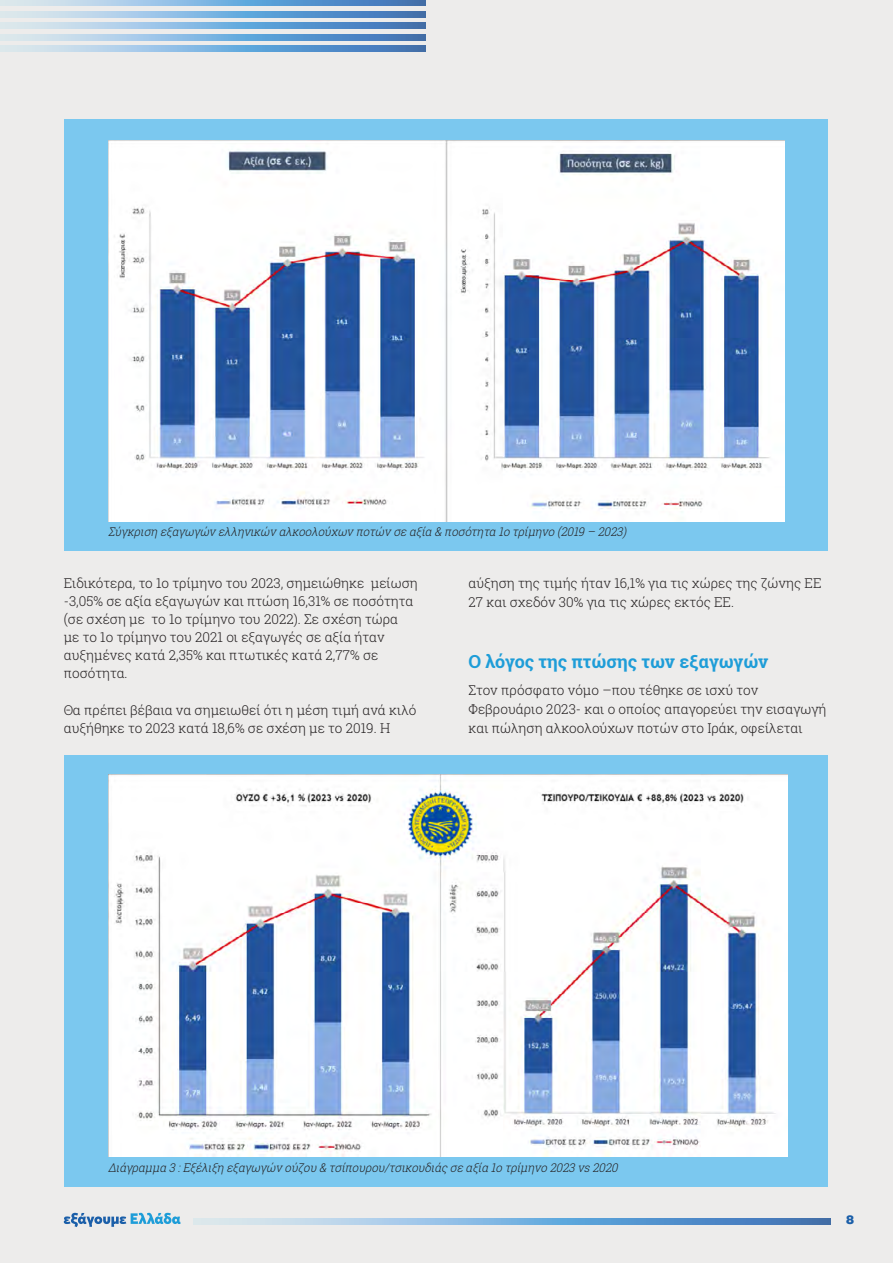
<style>
.page{position:relative;width:893px;height:1263px;background:#edeceb}
.page>*{position:absolute;margin:0;border:0;box-sizing:border-box;transform-origin:0 0}
.t1{font:700 18px "Roboto Slab";letter-spacing:-.005em;color:#1e9dd8}
.t2{font:300 13.5px/18.1px "Roboto Slab";color:#231f20}
.t3{font:italic 300 12px "Roboto Slab";color:#231f20;scale:.95 1}
.t4{font:900 12px "UB Helvetica";color:#1b5fa9}
</style>
<div class="page">
<svg style="left:0;top:0;width:426px;height:6px;background:#83b0d9"></svg>
<svg style="left:0;top:23px;width:426px;height:6px;background:#83b0d9"></svg>
<svg style="left:0;top:46px;width:426px;height:5px;background:#83b0d9"></svg>
<svg style="left:0;top:11px;width:426px;height:6px;background:#83b0d9"></svg>
<svg style="left:0;top:34px;width:426px;height:6px;background:#83b0d9"></svg>
<svg style="left:64px;top:1213px;width:117px;height:14px"></svg>
<svg style="left:194px;top:1219px;width:637px;height:5px;background:#83b0d9"></svg>
<div style="left:65px;top:119px;width:763px;height:432px;background:#7bc8ef"></div>
<div style="left:65px;top:755px;width:763px;height:431px;background:#7bc8ef"></div>
<img style="left:108px;top:140px;width:677px;height:381px">
<img style="left:108px;top:774px;width:680px;height:383px">
<p class="t3" style="left:108px;top:524px;width:550px">Σύγκριση εξαγωγών ελληνικών αλκοολούχων ποτών σεαξία &amp; ποσότητα 1ο τρίμηνο (2019 – 2023)</p>
<p class="t2" style="left:64px;top:573px;width:355px">Ειδικότερα, το 1ο τρίμηνο του 2023, σημειώθηκε μείωση -3,05% σε αξία εξαγωγών και πτώση 16,31% σε ποσότητα (σε σχέση με το 1ο τρίμηνο του 2022). Σε σχέση τώρα<br>με το 1ο τρίμηνο του 2021 οι εξαγωγές σε αξία ήταν αυξημένες κατά 2,35% και πτωτικές κατά 2,77% σε ποσότητα.</p>
<p class="t2" style="left:64px;top:700px;width:354px">Θα πρέπει βέβαια να σημειωθεί ότι η μέση τιμή ανά κιλό αυξήθηκε το 2023 κατά 18,6% σε σχέση με το 2019. Η</p>
<p class="t2" style="left:468px;top:573px;width:355px;line-height:19px">αύξηση της τιμής ήταν 16,1% για τις χώρες της ζώνης ΕΕ<br>27 και σχεδόν 30% για τις χώρες εκτός ΕΕ.</p>
<h1 class="t1" style="left:468px;top:649px;width:301px">Ο λόγος της πτώσης των εξαγωγών</h1>
<p class="t2" style="left:468px;top:680px;width:360px;line-height:19px">Στον πρόσφατο νόμο –που τέθηκε σε ισχύ τον<br>Φεβρουάριο 2023- και ο οποίος απαγορεύει την εισαγωγή και πώληση αλκοολούχων ποτών στο Ιράκ, οφείλεται</p>
<p class="t3" style="left:108px;top:1159px;width:541px">Διάγραμμα 3:Εξέλιξη εξαγωγών ούζου &amp; τσίπουρου/τσικουδιάςσεαξία 1ο τρίμηνο 2023vs2020</p>
<p class="t4" style="left:846px;top:1212px;width:10px">8</p>
</div>
